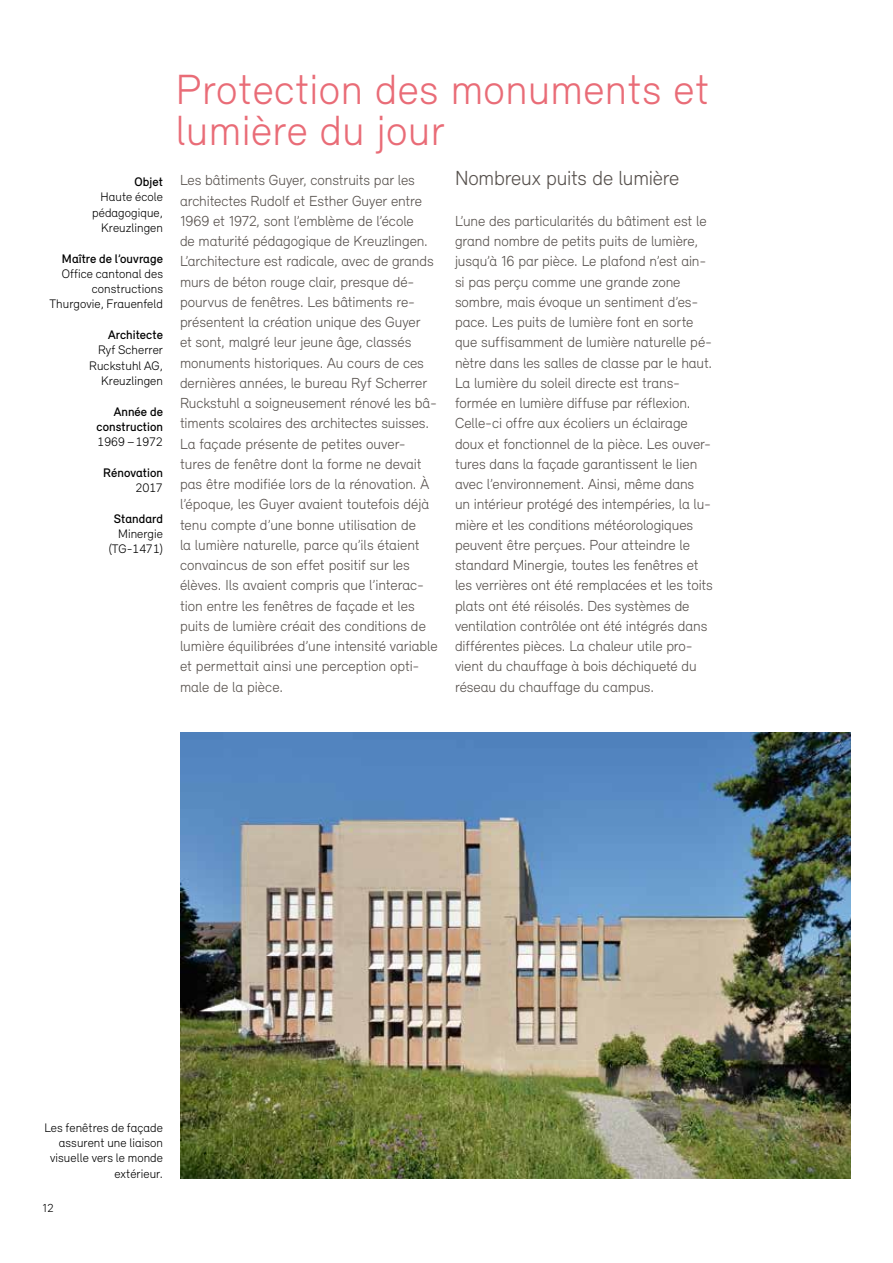
<style>
.page{position:relative;width:893px;height:1263px;background:#fff}
.page>*{position:absolute;margin:0;border:0;box-sizing:border-box;transform-origin:0 0}
.t1{font:300 43.5px/40.5px "Relevant";letter-spacing:.01em;color:#e96c77}
.t2{font:300 21px "Relevant";letter-spacing:-.01em;color:#57514d}
.t3{font:300 15px/20.2px "Relevant";letter-spacing:-.005em;color:#57514d}
.t4{font:300 12.75px/15.3px "Relevant";letter-spacing:.005em;color:#000;text-align:right}
.t5{font:500 12.75px/15.3px "Relevant";letter-spacing:.005em;color:#000;text-align:right}
.t6{font:300 12px "Relevant";color:#000}
</style>
<div class="page">
<img style="left:180px;top:732px;width:670px;height:446px">
<p class="t5" style="left:135px;top:174px;width:30px">Objet</p>
<p class="t4" style="left:92px;top:189px;width:72px">Haute école pédagogique,<br>Kreuzlingen</p>
<p class="t5" style="left:62px;top:250px;width:103px">Maître de l’ouvrage</p>
<p class="t4" style="left:50px;top:266px;width:115px">Office cantonal des constructions<br>Thurgovie, Frauenfeld</p>
<p class="t5" style="left:108px;top:327px;width:56px">Architecte</p>
<p class="t4" style="left:89px;top:342px;width:75px">Ryf Scherrer<br>Ruckstuhl AG,<br>Kreuzlingen</p>
<p class="t5" style="left:97px;top:403px;width:68px">Année de construction</p>
<p class="t4" style="left:98px;top:434px;width:67px">1969 – 1972</p>
<p class="t5" style="left:103px;top:465px;width:61px">Rénovation</p>
<p class="t4" style="left:136px;top:480px;width:29px">2017</p>
<p class="t5" style="left:114px;top:511px;width:51px">Standard</p>
<p class="t4" style="left:109px;top:526px;width:56px">Minergie (TG-1471)</p>
<h1 class="t1" style="left:176px;top:69px;width:535px">Protection des monuments et lumière du jour</h1>
<p class="t3" style="left:180px;top:170px;width:259px">Les bâtiments Guyer, construits par les architectes Rudolf et Esther Guyer entre 1969 et 1972, sont l’emblème de l’école<br>de maturité pédagogique de Kreuzlingen.<br>L’architecture est radicale, avec de grands murs de béton rouge clair, presque dé&shy;pourvus de fenêtres. Les bâtiments re&shy;présentent la création unique des Guyer<br>et sont, malgré leur jeune âge, classés monuments historiques. Au cours de ces dernières années, le bureau Ryf Scherrer Ruckstuhl a soigneusement rénové les bâ&shy;timents scolaires des architectes suisses.<br>La façade présente de petites ouver&shy;tures de fenêtre dont la forme ne devait pas être modifiée lors de la rénovation. À l’époque, les Guyer avaient toutefois déjà tenu compte d’une bonne utilisation de<br>la lumière naturelle, parce qu’ils étaient convaincus de son effet positif sur les élèves. Ils avaient compris que l’interac&shy;tion entre les fenêtres de façade et les puits de lumière créait des conditions de lumière équilibrées d’une intensité variable et permettait ainsi une perception opti&shy;male de la pièce.</p>
<h2 class="t2" style="left:455px;top:166px;width:226px">Nombreux puits de lumière</h2>
<p class="t3" style="left:455px;top:210px;width:259px">L’une des particularités du bâtiment est le grand nombre de petits puits de lumière, jusqu’à 16 par pièce. Le plafond n’est ain&shy;si pas perçu comme une grande zone sombre, mais évoque un sentiment d’es&shy;pace. Les puits de lumière font en sorte que suffisamment de lumière naturelle pé&shy;nètre dans les salles de classe par le haut.<br>La lumière du soleil directe est trans&shy;formée en lumière diffuse par réflexion.<br>Celle-ci offre aux écoliers un éclairage doux et fonctionnel de la pièce. Les ouver&shy;tures dans la façade garantissent le lien avec l’environnement. Ainsi, même dans un intérieur protégé des intempéries, la lu&shy;mière et les conditions météorologiques peuvent être perçues. Pour atteindre le standard Minergie, toutes les fenêtres et les verrières ont été remplacées et les toits plats ont été réisolés. Des systèmes de ventilation contrôlée ont été intégrés dans différentes pièces. La chaleur utile pro&shy;vient du chauffage à bois déchiqueté du réseau du chauffage du campus.</p>
<p class="t4" style="left:44px;top:1119px;width:120px">Les fenêtres de façade assurent une liaison visuelle vers le monde extérieur.</p>
<p class="t6" style="left:43px;top:1201px;width:13px">12</p>
</div>
